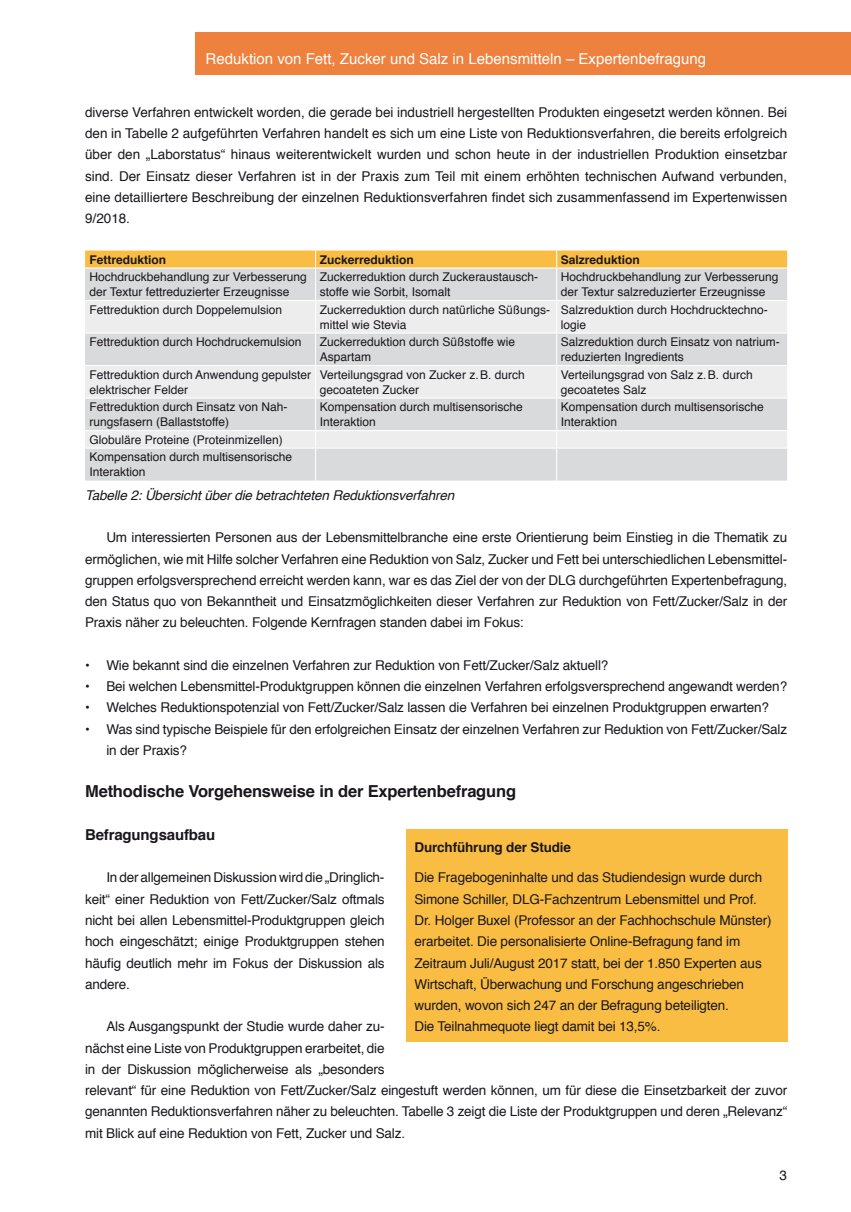
<style>
.page{position:relative;width:851px;height:1212px;background:#fff}
.page>*{position:absolute;margin:0;border:0;box-sizing:border-box;transform-origin:0 0}
.t1{font:700 16.5px "Helvetica";letter-spacing:-.01em;color:#1a171c}
.t2{font:15px "Helvetica";color:#fff}
.t3{font:700 15px "Helvetica";letter-spacing:-.01em;color:#1a171c}
.t4{font:13.5px/21.3px "Helvetica";letter-spacing:-.01em;color:#1a171c;text-align:justify}
.t5{font:italic 13.5px "Helvetica";letter-spacing:-.01em;color:#1a171c}
.t6{font:700 13.5px "Helvetica";letter-spacing:-.01em;color:#1a171c}
.t7{font:12px/15px "Helvetica";color:#1a171c}
.t8{font:700 12px "Helvetica";color:#1a171c}
</style>
<div class="page">
<div style="left:195px;top:32px;width:655px;height:42px;background:#ee813d"></div>
<div style="left:85px;top:269px;width:702px;height:212px;background:#d9dadb"></div>
<div style="left:85px;top:301px;width:702px;height:31px;background:#ededee"></div>
<svg style="left:85px;top:366px;width:702px;height:82px;background:#e5e5e6"></svg>
<div style="left:85px;top:250px;width:702px;height:17px;background:#fabd43"></div>
<hr style="left:315px;top:269px;width:1px;height:31px;background:#fff">
<hr style="left:556px;top:269px;width:1px;height:31px;background:#fff">
<hr style="left:85px;top:300px;width:230px;height:1px;background:#fff">
<hr style="left:315px;top:300px;width:241px;height:1px;background:#fff">
<hr style="left:315px;top:301px;width:1px;height:31px;background:#fff">
<hr style="left:556px;top:300px;width:231px;height:1px;background:#fff">
<hr style="left:556px;top:301px;width:1px;height:31px;background:#fff">
<hr style="left:85px;top:332px;width:230px;height:2px;background:#fff">
<hr style="left:315px;top:332px;width:241px;height:2px;background:#fff">
<hr style="left:315px;top:334px;width:1px;height:31px;background:#fff">
<hr style="left:556px;top:332px;width:231px;height:2px;background:#fff">
<hr style="left:556px;top:334px;width:1px;height:31px;background:#fff">
<hr style="left:85px;top:365px;width:230px;height:1px;background:#fff">
<hr style="left:315px;top:365px;width:241px;height:1px;background:#fff">
<hr style="left:315px;top:366px;width:1px;height:31px;background:#fff">
<hr style="left:556px;top:365px;width:231px;height:1px;background:#fff">
<hr style="left:556px;top:366px;width:1px;height:31px;background:#fff">
<hr style="left:85px;top:397px;width:230px;height:2px;background:#fff">
<hr style="left:315px;top:397px;width:241px;height:2px;background:#fff">
<hr style="left:315px;top:399px;width:1px;height:31px;background:#fff">
<hr style="left:556px;top:397px;width:231px;height:2px;background:#fff">
<hr style="left:556px;top:399px;width:1px;height:31px;background:#fff">
<hr style="left:85px;top:430px;width:230px;height:1px;background:#fff">
<hr style="left:315px;top:430px;width:241px;height:1px;background:#fff">
<svg style="left:315px;top:431px;width:1px;height:17px"></svg>
<hr style="left:556px;top:430px;width:231px;height:1px;background:#fff">
<svg style="left:556px;top:431px;width:1px;height:17px"></svg>
<hr style="left:85px;top:448px;width:230px;height:1px;background:#fff">
<hr style="left:315px;top:448px;width:241px;height:1px;background:#fff">
<hr style="left:315px;top:449px;width:1px;height:32px;background:#fff">
<hr style="left:556px;top:448px;width:231px;height:1px;background:#fff">
<hr style="left:556px;top:449px;width:1px;height:32px;background:#fff">
<div style="left:406px;top:829px;width:381px;height:213px;background:#fabd43"></div>
<p class="t2" style="left:206px;top:47px;width:502px">Reduktion von Fett, Zucker und Salz in Lebensmitteln – Expertenbefragung</p>
<p class="t4" style="left:85px;top:102px;width:703px">diverse Verfahren entwickelt worden, die gerade bei industriell hergestellten Produkten eingesetzt werden können. Bei den in Tabelle 2 aufgeführten Verfahren handelt es sich um eine Liste von Reduktionsverfahren, die bereits erfolgreich über den „Laborstatus“ hinaus weiterentwickelt wurden und schon heute in der industriellen Produktion einsetzbar sind. Der Einsatz dieser Verfahren ist in der Praxis zum Teil mit einem erhöhten technischen Aufwand verbunden, eine detailliertere Beschreibung der einzelnen Reduktionsverfahren findet sich zusammenfassend im Expertenwissen 9/2018.</p>
<p class="t8" style="left:89px;top:250px;width:78px">Fettreduktion</p>
<p class="t8" style="left:320px;top:250px;width:96px">Zuckerreduktion</p>
<p class="t8" style="left:561px;top:250px;width:80px">Salzreduktion</p>
<p class="t7" style="left:89px;top:270px;width:219px">Hochdruckbehandlung zur Verbesserung der Textur fettreduzierter Erzeugnisse</p>
<p class="t7" style="left:320px;top:270px;width:220px">Zuckerreduktion durch Zuckeraustausch&shy;stoffe wie Sorbit, Isomalt</p>
<p class="t7" style="left:561px;top:270px;width:219px">Hochdruckbehandlung zur Verbesserung der Textur salzreduzierter Erzeugnisse</p>
<p class="t7" style="left:89px;top:302px;width:194px">Fettreduktion durch Doppelemulsion</p>
<p class="t7" style="left:320px;top:302px;width:232px">Zuckerreduktion durch natürliche Süßungs&shy;mittel wie Stevia</p>
<p class="t7" style="left:561px;top:302px;width:208px">Salzreduktion durch Hochdrucktechno&shy;logie</p>
<p class="t7" style="left:89px;top:335px;width:214px">Fettreduktion durch Hochdruckemulsion</p>
<p class="t7" style="left:320px;top:335px;width:197px">Zuckerreduktion durch Süßstoffe wie<br>Aspartam</p>
<p class="t7" style="left:561px;top:335px;width:220px">Salzreduktion durch Einsatz von natrium&shy;reduzierten Ingredients</p>
<p class="t7" style="left:89px;top:367px;width:223px">Fettreduktion durch Anwendung gepulster elektrischer Felder</p>
<p class="t7" style="left:320px;top:367px;width:206px">Verteilungsgrad von Zucker z.B. durch gecoateten Zucker</p>
<p class="t7" style="left:561px;top:367px;width:193px">Verteilungsgrad von Salz z.B. durch gecoatetes Salz</p>
<p class="t7" style="left:89px;top:400px;width:200px">Fettreduktion durch Einsatz von Nah&shy;rungsfasern (Ballaststoffe)</p>
<p class="t7" style="left:320px;top:400px;width:204px">Kompensation durch multisensorische<br>Interaktion</p>
<p class="t7" style="left:561px;top:400px;width:204px">Kompensation durch multisensorische<br>Interaktion</p>
<p class="t7" style="left:89px;top:431px;width:204px;line-height:17.5px">Globuläre Proteine (Proteinmizellen)<br>Kompensation durch multisensorische</p>
<p class="t7" style="left:89px;top:465px;width:58px">Interaktion</p>
<p class="t5" style="left:85px;top:484px;width:371px">Tabelle 2: Übersicht über die betrachteten Reduktionsverfahren</p>
<p class="t4" style="left:85px;top:527px;width:703px;text-indent:21px">Um interessierten Personen aus der Lebensmittelbranche eine erste Orientierung beim Einstieg in die Thematik zu ermöglichen, wie mit Hilfe solcher Verfahren eine Reduktion von Salz, Zucker und Fett bei unterschiedlichen Lebensmittel&shy;gruppen erfolgsversprechend erreicht werden kann, war es das Ziel der von der DLG durchgeführten Expertenbefragung, den Status quo von Bekanntheit und Einsatzmöglichkeiten dieser Verfahren zur Reduktion von Fett/Zucker/Salz in der Praxis näher zu beleuchten. Folgende Kernfragen standen dabei im Fokus:</p>
<p class="t4" style="left:85px;top:655px;width:524px">• Wie bekannt sind die einzelnen Verfahren zur Reduktion von Fett/Zucker/Salz aktuell?</p>
<p class="t4" style="left:85px;top:676px;width:703px">• Bei welchen Lebensmittel-Produktgruppen können die einzelnen Verfahren erfolgsversprechend angewandt werden?</p>
<p class="t4" style="left:85px;top:697px;width:685px">• Welches Reduktionspotenzial von Fett/Zucker/Salz lassen die Verfahren bei einzelnen Produktgruppen erwarten?</p>
<p class="t4" style="left:106px;top:719px;width:682px;text-indent:-21px">• Was sind typische Beispiele für den erfolgreichen Einsatz der einzelnen Verfahren zur Reduktion von Fett/Zucker/Salz in der Praxis?</p>
<p class="t1" style="left:85px;top:778px;width:432px">Methodische Vorgehensweise in der Expertenbefragung</p>
<p class="t3" style="left:85px;top:822px;width:132px">Befragungsaufbau</p>
<p class="t4" style="left:85px;top:867px;width:301px;text-indent:21px">In der allgemeinen Diskussion wird die „Dringlich&shy;keit“ einer Reduktion von Fett/Zucker/Salz oftmals nicht bei allen Lebensmittel-Produktgruppen gleich hoch eingeschätzt; einige Produktgruppen stehen häufig deutlich mehr im Fokus der Diskussion als andere.</p>
<p class="t4" style="left:85px;top:1016px;width:703px;text-align:left;text-indent:21px">Als Ausgangspunkt der Studie wurde daher zu-<br>nächst eine Liste von Produktgruppen erarbeitet, die<br>in der Diskussion möglicherweise als „besonders<br>relevant“ für eine Reduktion von Fett/Zucker/Salz eingestuft werden können, um für diese die Einsetzbarkeit der zuvor genannten Reduktionsverfahren näher zu beleuchten. Tabelle 3 zeigt die Liste der Produktgruppen und deren „Relevanz“ mit Blick auf eine Reduktion von Fett, Zucker und Salz.</p>
<p class="t6" style="left:414px;top:836px;width:158px">Durchführung der Studie</p>
<p class="t4" style="left:414px;top:867px;width:358px;text-align:left">Die Fragebogeninhalte und das Studiendesign wurde durch Simone Schiller, DLG-Fachzentrum Lebensmittel und Prof.<br>Dr. Holger Buxel (Professor an der Fachhochschule Münster) erarbeitet. Die personalisierte Online-Befragung fand im Zeitraum Juli/August 2017 statt, bei der 1.850 Experten aus Wirtschaft, Überwachung und Forschung angeschrieben wurden, wovon sich 247 an der Befragung beteiligten.<br>Die Teilnahmequote liegt damit bei 13,5%.</p>
<p class="t4" style="left:779px;top:1165px;width:9px">3</p>
</div>
